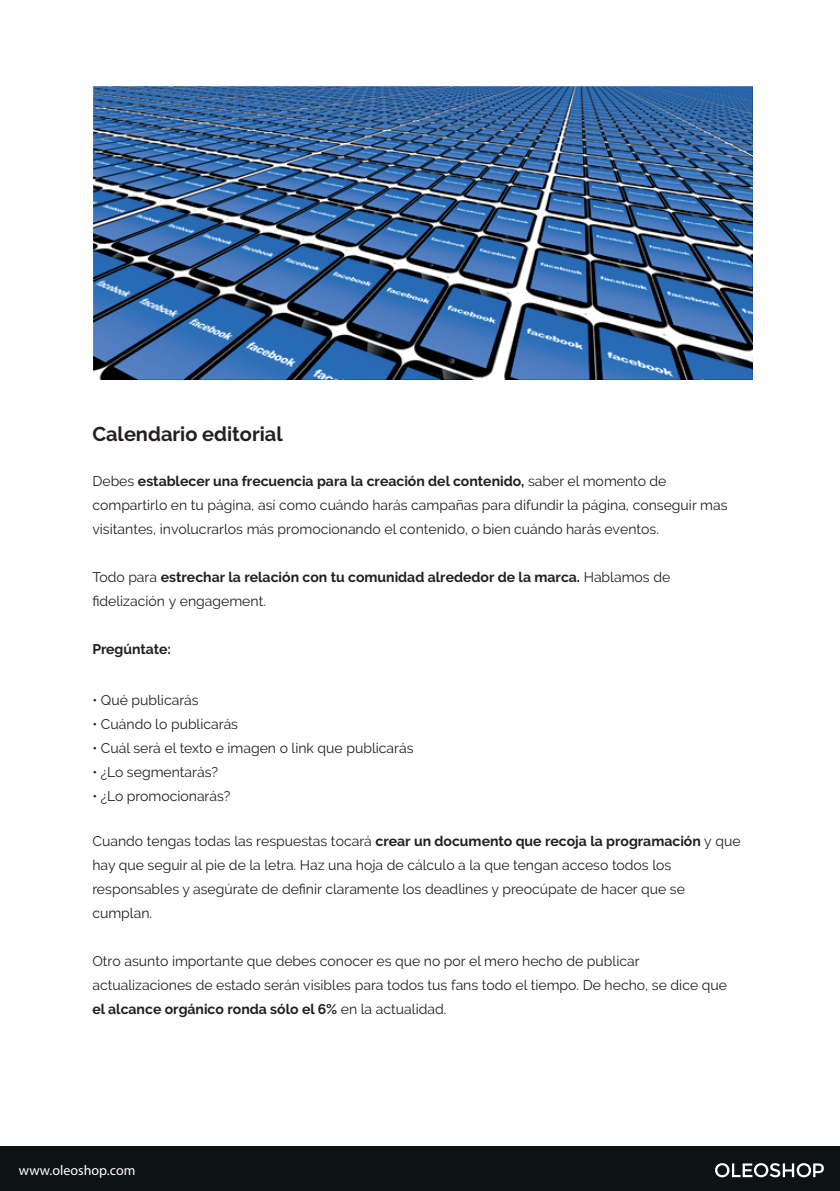
<style>
.page{position:relative;width:840px;height:1191px;background:#fff}
.page>*{position:absolute;margin:0;border:0;box-sizing:border-box;transform-origin:0 0}
.t1{font:700 20px "Raleway";color:#231f20}
.t2{font:14px/24px "Raleway";color:#231f20}
.t3{font:700 14px/24px "Raleway";color:#231f20}
.t4{font:14px "Myriad Pro";color:#fff}
.s1{font-weight:700}
.s2{font-weight:400}
</style>
<div class="page">
<div style="left:0;top:1146px;width:839px;height:45px;background:#0d1214"></div>
<svg style="left:715px;top:1163px;width:108px;height:14px"></svg>
<img style="left:93px;top:87px;width:658px;height:293px">
<h1 class="t1" style="left:92px;top:422px;width:192px">Calendario editorial</h1>
<p class="t2" style="left:92px;top:469px;width:636px">Debes <span class="s1">establecer una frecuencia para la creación del contenido,</span> saber el momento de compartirlo en tu página, así como cuándo harás campañas para difundir la página, conseguir mas visitantes, involucrarlos más promocionando el contenido, o bien cuándo harás eventos.</p>
<p class="t3" style="left:92px;top:565px;width:579px"><span class="s2">Todo para</span> estrechar la relación con tu comunidad alrededor de la marca. <span class="s2">Hablamos de fidelización y engagement.</span></p>
<p class="t3" style="left:92px;top:637px;width:80px">Pregúntate:</p>
<p class="t2" style="left:92px;top:687px;width:108px">• Qué publicarás</p>
<p class="t2" style="left:92px;top:711px;width:147px">• Cuándo lo publicarás</p>
<p class="t2" style="left:92px;top:735px;width:322px">• Cuál será el texto e imagen o link que publicarás</p>
<p class="t2" style="left:92px;top:759px;width:127px">• ¿Lo segmentarás?</p>
<p class="t2" style="left:92px;top:783px;width:140px">• ¿Lo promocionarás?</p>
<p class="t2" style="left:92px;top:829px;width:649px">Cuando tengas todas las respuestas tocará <span class="s1">crear un documento que recoja la programación</span> y que hay que seguir al pie de la letra. Haz una hoja de cálculo a la que tengan acceso todos los responsables y asegúrate de definir claramente los deadlines y preocúpate de hacer que se cumplan.</p>
<p class="t2" style="left:92px;top:949px;width:635px">Otro asunto importante que debes conocer es que no por el mero hecho de publicar actualizaciones de estado serán visibles para todos tus fans todo el tiempo. De hecho, se dice que <span class="s1">el alcance orgánico ronda sólo el 6%</span> en la actualidad.</p>
<p class="t4" style="left:19px;top:1161px;width:118px">www.oleoshop.com</p>
</div>
